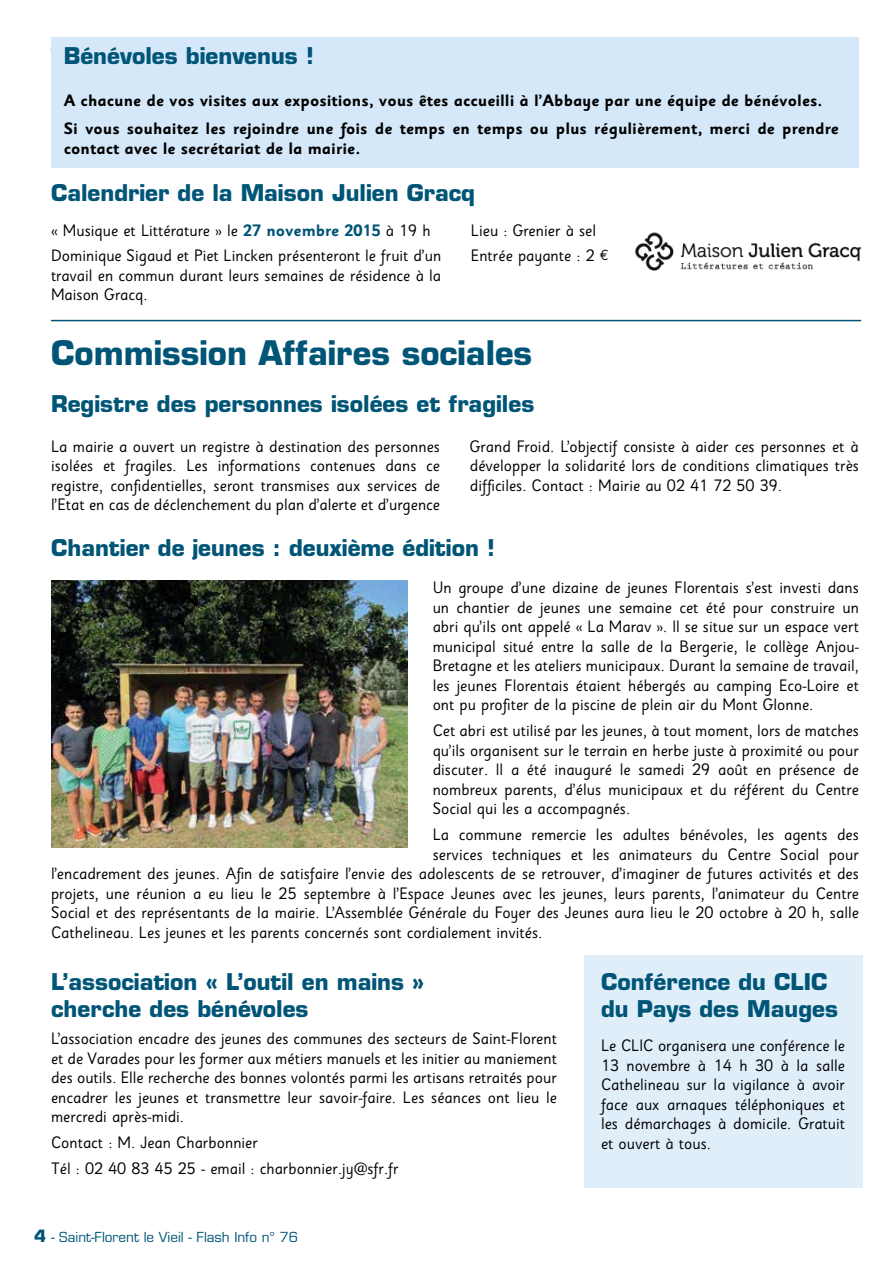
<style>
.page{position:relative;width:893px;height:1263px;background:#fff}
.page>*{position:absolute;margin:0;border:0;box-sizing:border-box;transform-origin:0 0}
.t1{font:700 33px "Eurostile";color:#057}
.t2{font:700 22.5px/27px "Eurostile";color:#057}
.t3{font:16.5px/19.5px "Sassoon Sans";color:#000;text-align:justify}
.t4{font:700 16.5px/28.3px "Sassoon Sans";color:#000}
.t5{font:13.5px "Eurostile";color:#057}
.s1{font-weight:700;color:#057}
.s2{font-family:"Euro Mono";font-size:15px}
.s3{font-weight:700;font-size:16.5px}
</style>
<div class="page">
<div style="left:585px;top:955px;width:278px;height:232px;background:#e0eefa"></div>
<hr style="left:51px;top:320px;width:810px;height:1px;background:#057">
<img style="left:51px;top:581px;width:356px;height:267px">
<div style="left:51px;top:37px;width:808px;height:130px;background:#d4e8f9"></div>
<img style="left:634px;top:232px;width:227px;height:39px">
<h2 class="t2" style="left:64px;top:42px;width:252px">Bénévoles bienvenus !</h2>
<p class="t4" style="left:64px;top:86px;width:777px">A chacune de vos visites aux expositions, vous êtes accueilli à l’Abbaye par une équipe de bénévoles.<br>Si vous souhaitez les rejoindre une fois de temps en temps ou plus régulièrement, merci de prendre</p>
<p class="t4" style="left:64px;top:135px;width:298px">contact avec le secrétariat de la mairie.</p>
<h2 class="t2" style="left:51px;top:179px;width:426px">Calendrier de la Maison Julien Gracq</h2>
<p class="t3" style="left:51px;top:217px;width:392px;line-height:25.8px">« Musique et Littérature » le <span class="s1">27 novembre 2015</span> à 19 h<br>Dominique Sigaud et Piet Lincken présenteront le fruit d’un</p>
<p class="t3" style="left:51px;top:266px;width:392px">travail en commun durant leurs semaines de résidence à la<br>Maison Gracq.</p>
<p class="t3" style="left:471px;top:217px;width:139px;line-height:25.8px">Lieu : Grenier à sel<br>Entrée payante : 2 <span class="s2">€</span></p>
<h1 class="t1" style="left:51px;top:332px;width:483px">Commission Affaires sociales</h1>
<h2 class="t2" style="left:51px;top:390px;width:485px">Registre des personnes isolées et fragiles</h2>
<p class="t3" style="left:51px;top:437px;width:391px">La mairie a ouvert un registre à destination des personnes isolées et fragiles. Les informations contenues dans ce registre, confidentielles, seront transmises aux services de l’Etat en cas de déclenchement du plan d’alerte et d’urgence</p>
<p class="t3" style="left:470px;top:437px;width:391px">Grand Froid. L’objectif consiste à aider ces personnes et à développer la solidarité lors de conditions climatiques très difficiles. Contact : Mairie au 02 41 72 50 39.</p>
<h2 class="t2" style="left:51px;top:534px;width:445px">Chantier de jeunes : deuxième édition !</h2>
<p class="t3" style="left:433px;top:578px;width:428px">Un groupe d’une dizaine de jeunes Florentais s’est investi dans un chantier de jeunes une semaine cet été pour construire un abri qu’ils ont appelé « La Marav ». Il se situe sur un espace vert municipal situé entre la salle de la Bergerie, le collège Anjou-Bretagne et les ateliers municipaux. Durant la semaine de travail, les jeunes Florentais étaient hébergés au camping Eco-Loire et ont pu profiter de la piscine de plein air du Mont Glonne.</p>
<p class="t3" style="left:433px;top:721px;width:428px">Cet abri est utilisé par les jeunes, à tout moment, lors de matches qu’ils organisent sur le terrain en herbe juste à proximité ou pour discuter. Il a été inauguré le samedi 29 août en présence de nombreux parents, d’élus municipaux et du référent du Centre Social qui les a accompagnés.</p>
<p class="t3" style="left:433px;top:825px;width:428px">La commune remercie les adultes bénévoles, les agents des</p>
<p class="t3" style="left:433px;top:844px;width:428px">services techniques et les animateurs du Centre Social pour</p>
<p class="t3" style="left:51px;top:864px;width:809px">l’encadrement des jeunes. Afin de satisfaire l’envie des adolescents de se retrouver, d’imaginer de futures activités et des</p>
<p class="t3" style="left:51px;top:883px;width:809px">projets, une réunion a eu lieu le 25 septembre à l’Espace Jeunes avec les jeunes, leurs parents, l’animateur du Centre</p>
<p class="t3" style="left:51px;top:903px;width:809px">Social et des représentants de la mairie. L’Assemblée Générale du Foyer des Jeunes aura lieu le 20 octobre à 20 h, salle</p>
<p class="t3" style="left:51px;top:922px;width:493px">Cathelineau. Les jeunes et les parents concernés sont cordialement invités.</p>
<h2 class="t2" style="left:51px;top:968px;width:375px">L’association « L’outil en mains » cherche des bénévoles</h2>
<h2 class="t2" style="left:601px;top:968px;width:239px">Conférence du CLIC du Pays des Mauges</h2>
<p class="t3" style="left:51px;top:1029px;width:508px">L’association encadre des jeunes des communes des secteurs de Saint-Florent et de Varades pour les former aux métiers manuels et les initier au maniement des outils. Elle recherche des bonnes volontés parmi les artisans retraités pour encadrer les jeunes et transmettre leur savoir-faire. Les séances ont lieu le mercredi après-midi.</p>
<p class="t3" style="left:51px;top:1130px;width:349px;line-height:25.8px">Contact : M. Jean Charbonnier<br>Tél : 02 40 83 45 25 - email : charbonnier.jy@sfr.fr</p>
<p class="t5" style="left:34px;top:1229px;width:266px"><span class="s3">4</span> - Saint-Florent le Vieil - Flash Info n° 76</p>
<p class="t3" style="left:601px;top:1036px;width:246px">Le CLIC organisera une conférence le 13 novembre à 14 h 30 à la salle Cathelineau sur la vigilance à avoir face aux arnaques téléphoniques et les démarchages à domicile. Gratuit et ouvert à tous.</p>
</div>
